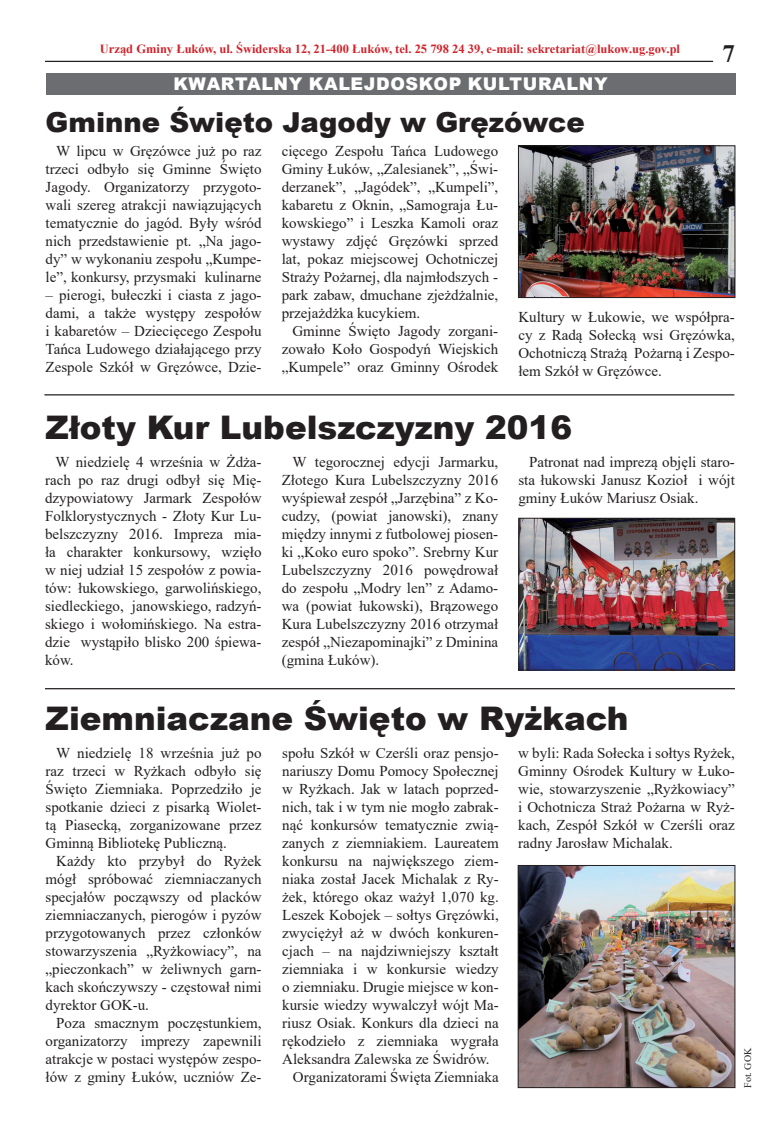
<style>
.page{position:relative;width:780px;height:1134px;background:#fff}
.page>*{position:absolute;margin:0;border:0;box-sizing:border-box;transform-origin:0 0}
.t1{font:900 32.5px "Arial";color:#231f20}
.t2{font:900 27.5px "Arial";color:#231f20}
.t3{font:700 25px "Times New Roman";color:#231f20}
.t4{font:900 17.5px "Arial";letter-spacing:.035em;color:#fff}
.t5{font:15px/18px "Times New Roman";color:#231f20;text-align:justify}
.t6{font:700 12.5px "Times New Roman";color:#d1232a}
.t7{font:10px "Times New Roman";color:#231f20}
</style>
<div class="page">
<hr style="left:44px;top:394px;width:690px;height:1px;background:#231f20">
<hr style="left:45px;top:688px;width:690px;height:1px;background:#231f20">
<hr style="left:45px;top:61px;width:668px;height:1px;background:#231f20">
<div style="left:46px;top:73px;width:689px;height:21px;background:#6c6d70"></div>
<img style="left:520px;top:147px;width:213px;height:149px">
<div style="left:518px;top:145px;width:217px;height:153px;border:1px solid #231f20"></div>
<img style="left:520px;top:520px;width:213px;height:148px">
<div style="left:518px;top:518px;width:217px;height:152px;border:1px solid #231f20"></div>
<img style="left:520px;top:867px;width:213px;height:219px">
<div style="left:518px;top:865px;width:217px;height:223px;border:1px solid #231f20"></div>
<p class="t6" style="left:100px;top:40px;width:581px">Urząd Gminy Łuków, ul. Świderska 12, 21-400 Łuków, tel. 25 798 24 39, e-mail: sekretariat@lukow.ug.gov.pl</p>
<p class="t4" style="left:173px;top:71px;width:435px">KWARTALNY KALEJDOSKOP KULTURALNY</p>
<p class="t3" style="left:722px;top:36px;width:14px">7</p>
<p class="t2" style="left:46px;top:103px;width:541px">Gminne Święto Jagody w Gręzówce</p>
<p class="t5" style="left:46px;top:142px;width:217px;text-indent:11px">W lipcu w Gręzówce już po raz trzeci odbyło się Gminne Święto Jagody. Organizatorzy przygoto&shy;wali szereg atrakcji nawiązujących tematycznie do jagód. Były wśród nich przedstawienie pt. „Na jago&shy;dy” w wykonaniu zespołu „Kumpe&shy;le”, konkursy, przysmaki kulinarne</p>
<p class="t5" style="left:46px;top:286px;width:217px">– pierogi, bułeczki i ciasta z jago&shy;dami, a także występy zespołów i kabaretów – Dziecięcego Zespołu Tańca Ludowego działającego przy Zespole Szkół w Gręzówce, Dzie-</p>
<p class="t5" style="left:282px;top:142px;width:218px">cięcego Zespołu Tańca Ludowego Gminy Łuków, „Zalesianek”, „Świ&shy;derzanek”, „Jagódek”, „Kumpeli”, kabaretu z Oknin, „Samograja Łu&shy;kowskiego” i Leszka Kamoli oraz wystawy zdjęć Gręzówki sprzed lat, pokaz miejscowej Ochotniczej Straży Pożarnej, dla najmłodszych - park zabaw, dmuchane zjeżdżalnie, przejażdżka kucykiem.</p>
<p class="t5" style="left:282px;top:322px;width:218px;text-indent:11px">Gminne Święto Jagody zorgani&shy;zowało Koło Gospodyń Wiejskich „Kumpele” oraz Gminny Ośrodek</p>
<p class="t5" style="left:518px;top:307px;width:218px">Kultury w Łukowie, we współpra&shy;cy z Radą Sołecką wsi Gręzówka, Ochotniczą Strażą Pożarną i Zespo&shy;łem Szkół w Gręzówce.</p>
<p class="t1" style="left:46px;top:403px;width:528px">Złoty Kur Lubelszczyzny 2016</p>
<p class="t5" style="left:45px;top:452px;width:218px;text-indent:11px">W niedzielę 4 września w Żdża&shy;rach po raz drugi odbył się Mię&shy;dzypowiatowy Jarmark Zespołów Folklorystycznych - Złoty Kur Lu&shy;belszczyzny 2016. Impreza mia&shy;ła charakter konkursowy, wzięło w niej udział 15 zespołów z powia&shy;tów: łukowskiego, garwolińskiego, siedleckiego, janowskiego, radzyń&shy;skiego i wołomińskiego. Na estra&shy;dzie wystąpiło blisko 200 śpiewa&shy;ków.</p>
<p class="t5" style="left:282px;top:452px;width:218px;text-indent:11px">W tegorocznej edycji Jarmarku, Złotego Kura Lubelszczyzny 2016 wyśpiewał zespół „Jarzębina” z Ko&shy;cudzy, (powiat janowski), znany między innymi z futbolowej piosen&shy;ki „Koko euro spoko”. Srebrny Kur Lubelszczyzny 2016 powędrował do zespołu „Modry len” z Adamo&shy;wa (powiat łukowski), Brązowego Kura Lubelszczyzny 2016 otrzymał zespół „Niezapominajki” z Dminina (gmina Łuków).</p>
<p class="t5" style="left:518px;top:452px;width:218px;text-indent:11px">Patronat nad imprezą objęli staro&shy;sta łukowski Janusz Kozioł i wójt gminy Łuków Mariusz Osiak.</p>
<p class="t1" style="left:46px;top:695px;width:584px">Ziemniaczane Święto w Ryżkach</p>
<p class="t5" style="left:46px;top:744px;width:217px;text-indent:11px">W niedzielę 18 września już po raz trzeci w Ryżkach odbyło się Święto Ziemniaka. Poprzedziło je spotkanie dzieci z pisarką Wiolet&shy;tą Piasecką, zorganizowane przez Gminną Bibliotekę Publiczną.</p>
<p class="t5" style="left:46px;top:852px;width:217px;text-indent:11px">Każdy kto przybył do Ryżek mógł spróbować ziemniaczanych specjałów począwszy od placków ziemniaczanych, pierogów i pyzów przygotowanych przez członków stowarzyszenia „Ryżkowiacy”, na „pieczonkach” w żeliwnych garn&shy;kach skończywszy - częstował nimi dyrektor GOK-u.</p>
<p class="t5" style="left:46px;top:1014px;width:217px;text-indent:11px">Poza smacznym poczęstunkiem, organizatorzy imprezy zapewnili atrakcje w postaci występów zespo&shy;łów z gminy Łuków, uczniów Ze-</p>
<p class="t5" style="left:282px;top:744px;width:218px">społu Szkół w Czerśli oraz pensjo&shy;nariuszy Domu Pomocy Społecznej w Ryżkach. Jak w latach poprzed&shy;nich, tak i w tym nie mogło zabrak&shy;nąć konkursów tematycznie zwią&shy;zanych z ziemniakiem. Laureatem konkursu na największego ziem&shy;niaka został Jacek Michalak z Ry&shy;żek, którego okaz ważył 1,070 kg.<br>Leszek Kobojek – sołtys Gręzówki, zwyciężył aż w dwóch konkuren&shy;cjach – na najdziwniejszy kształt ziemniaka i w konkursie wiedzy o ziemniaku. Drugie miejsce w kon&shy;kursie wiedzy wywalczył wójt Ma&shy;riusz Osiak. Konkurs dla dzieci na rękodzieło z ziemniaka wygrała Aleksandra Zalewska ze Świdrów.</p>
<p class="t5" style="left:293px;top:1068px;width:207px">Organizatorami Święta Ziemniaka</p>
<p class="t5" style="left:518px;top:744px;width:218px">w byli: Rada Sołecka i sołtys Ryżek, Gminny Ośrodek Kultury w Łuko&shy;wie, stowarzyszenie „Ryżkowiacy” i Ochotnicza Straż Pożarna w Ryż&shy;kach, Zespół Szkół w Czerśli oraz radny Jarosław Michalak.</p>
<p class="t7" style="left:740px;top:1088px;width:42px;rotate:-90deg">Fot. GOK</p>
</div>
